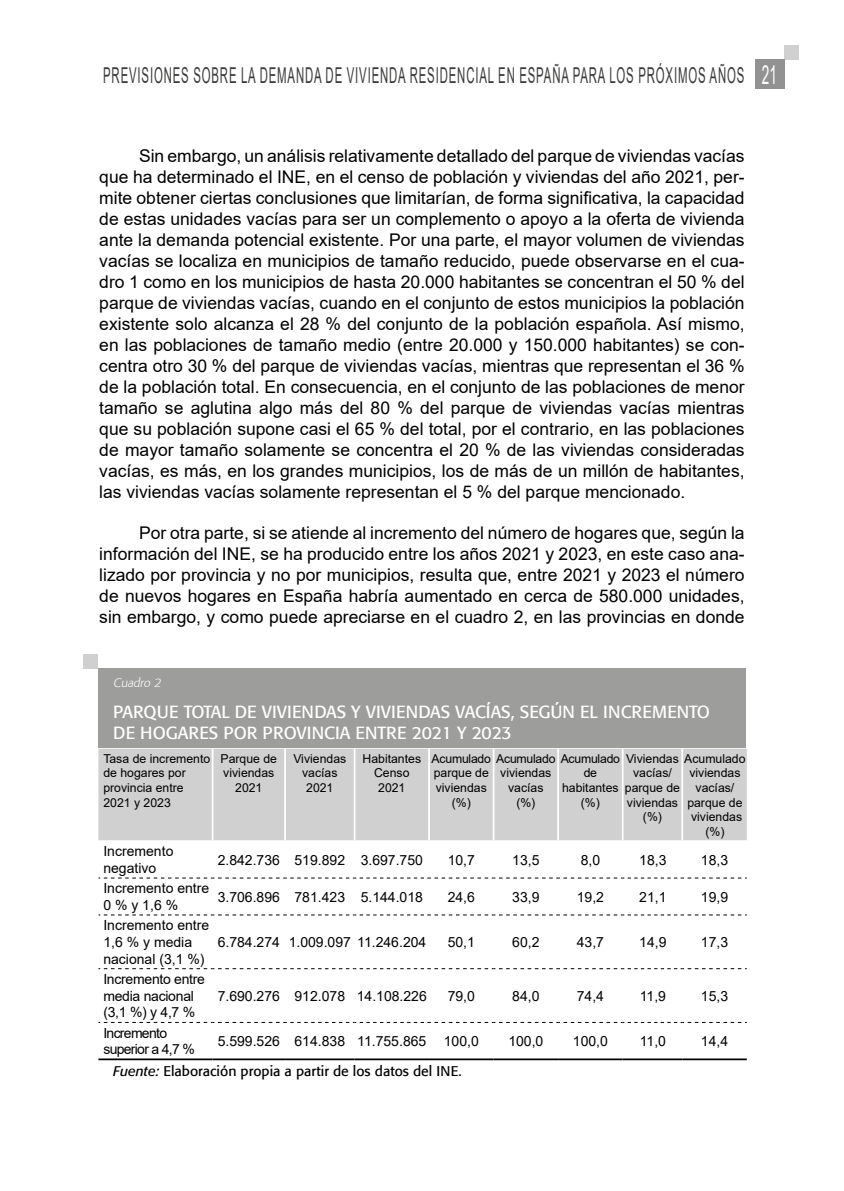
<style>
.page{position:relative;width:844px;height:1191px;background:#fff}
.page>*{position:absolute;margin:0;border:0;box-sizing:border-box;transform-origin:0 0}
.t1{font:21.88px "Arial";letter-spacing:.075em;color:#3c3c3b;scale:.52 1}
.t2{font:17.5px/21px "Arial";color:#000;text-align:justify}
.t3{font:17.5px/21px "Formata";color:#fff}
.t4{font:14px/16.8px "Arial";color:#000}
.t5{font:14px "Formata";color:#000}
.t6{font:14px/16.8px "Arial";letter-spacing:-.02em;color:#000}
.t7{font:14px/16.8px "Arial";letter-spacing:-.05em;color:#000}
.t8{font:12.25px/14.7px "Arial";color:#000;text-align:center}
.t9{font:12.25px "Arial";letter-spacing:-.02em;color:#000}
.t10{font:italic 300 12.25px "Formata";color:#fff}
.s1{font-size:26.25px;color:#fff}
.s2{font-style:italic}
</style>
<div class="page">
<div style="left:784px;top:45px;width:15px;height:15px;background:#d0d0d0"></div>
<div style="left:754px;top:60px;width:30px;height:29px;background:#929292"></div>
<div style="left:98px;top:748px;width:648px;height:92px;background:#d0d0d0"></div>
<hr style="left:212px;top:748px;width:1px;height:92px;background:#fff">
<hr style="left:284px;top:748px;width:2px;height:92px;background:#fff">
<hr style="left:353px;top:748px;width:2px;height:92px;background:#fff">
<hr style="left:428px;top:748px;width:2px;height:92px;background:#fff">
<hr style="left:492px;top:748px;width:2px;height:92px;background:#fff">
<hr style="left:557px;top:748px;width:2px;height:92px;background:#fff">
<hr style="left:621px;top:748px;width:2px;height:92px;background:#fff">
<hr style="left:681px;top:748px;width:2px;height:92px;background:#fff">
<svg style="left:98px;top:877px;width:648px;height:1px"></svg>
<svg style="left:98px;top:914px;width:648px;height:1px"></svg>
<svg style="left:98px;top:968px;width:648px;height:1px"></svg>
<svg style="left:98px;top:1022px;width:648px;height:1px"></svg>
<hr style="left:98px;top:1058px;width:114px;height:2px;background:#000">
<hr style="left:212px;top:1058px;width:73px;height:2px;background:#000">
<hr style="left:285px;top:1058px;width:69px;height:2px;background:#000">
<hr style="left:354px;top:1058px;width:75px;height:2px;background:#000">
<hr style="left:429px;top:1058px;width:64px;height:2px;background:#000">
<hr style="left:493px;top:1058px;width:65px;height:2px;background:#000">
<hr style="left:558px;top:1058px;width:64px;height:2px;background:#000">
<hr style="left:622px;top:1058px;width:60px;height:2px;background:#000">
<hr style="left:682px;top:1058px;width:64px;height:2px;background:#000">
<div style="left:83px;top:653px;width:15px;height:15px;background:#d0d0d0"></div>
<div style="left:98px;top:668px;width:647px;height:80px;background:#9d9d9c"></div>
<p class="t1" style="left:103px;top:60px;width:1296px">PREVISIONES SOBRE LA DEMANDA DE VIVIENDA RESIDENCIAL EN ESPAÑA PARA LOS PRÓXIMOS AÑOS <span class="s1">21</span></p>
<p class="t2" style="left:99px;top:145px;width:646px;text-indent:40px">Sin embargo, un análisis relativamente detallado del parque de viviendas vacías que ha determinado el INE, en el censo de población y viviendas del año 2021, per&shy;mite obtener ciertas conclusiones que limitarían, de forma significativa, la capacidad de estas unidades vacías para ser un complemento o apoyo a la oferta de vivienda ante la demanda potencial existente. Por una parte, el mayor volumen de viviendas vacías se localiza en municipios de tamaño reducido, puede observarse en el cua&shy;dro 1 como en los municipios de hasta 20.000 habitantes se concentran el 50 % del parque de viviendas vacías, cuando en el conjunto de estos municipios la población existente solo alcanza el 28 % del conjunto de la población española. Así mismo, en las poblaciones de tamaño medio (entre 20.000 y 150.000 habitantes) se con&shy;centra otro 30 % del parque de viviendas vacías, mientras que representan el 36 % de la población total. En consecuencia, en el conjunto de las poblaciones de menor tamaño se aglutina algo más del 80 % del parque de viviendas vacías mientras que su población supone casi el 65 % del total, por el contrario, en las poblaciones de mayor tamaño solamente se concentra el 20 % de las viviendas consideradas vacías, es más, en los grandes municipios, los de más de un millón de habitantes, las viviendas vacías solamente representan el 5 % del parque mencionado.</p>
<p class="t2" style="left:99px;top:522px;width:646px;text-indent:40px">Por otra parte, si se atiende al incremento del número de hogares que, según la información del INE, se ha producido entre los años 2021 y 2023, en este caso ana&shy;lizado por provincia y no por municipios, resulta que, entre 2021 y 2023 el número de nuevos hogares en España habría aumentado en cerca de 580.000 unidades, sin embargo, y como puede apreciarse en el cuadro 2, en las provincias en donde</p>
<p class="t10" style="left:113px;top:676px;width:52px">Cuadro 2</p>
<p class="t3" style="left:113px;top:701px;width:598px">PARQUE TOTAL DE VIVIENDAS Y VIVIENDAS VACÍAS, SEGÚN EL INCREMENTO<br>DE HOGARES POR PROVINCIA ENTRE 2021 Y 2023</p>
<p class="t8" style="left:103px;top:751px;width:108px;text-align:left">Tasa de incremento de hogares por provincia entre<br>2021 y 2023</p>
<p class="t8" style="left:220px;top:751px;width:58px">Parque de viviendas<br>2021</p>
<p class="t8" style="left:293px;top:751px;width:54px">Viviendas vacías<br>2021</p>
<p class="t8" style="left:362px;top:751px;width:60px">Habitantes<br>Censo<br>2021</p>
<p class="t9" style="left:431px;top:750px;width:190px">Acumulado Acumulado Acumulado</p>
<p class="t8" style="left:625px;top:751px;width:121px">Viviendas Acumulado</p>
<p class="t8" style="left:633px;top:765px;width:40px">vacías/</p>
<p class="t8" style="left:624px;top:780px;width:57px">parque de</p>
<p class="t8" style="left:626px;top:795px;width:53px">viviendas</p>
<p class="t8" style="left:642px;top:809px;width:21px">(%)</p>
<p class="t8" style="left:433px;top:765px;width:57px">parque de</p>
<p class="t8" style="left:435px;top:780px;width:53px">viviendas</p>
<p class="t8" style="left:451px;top:795px;width:21px">(%)</p>
<p class="t8" style="left:500px;top:765px;width:53px">viviendas vacías (%)</p>
<p class="t8" style="left:562px;top:765px;width:58px">de habitantes (%)</p>
<p class="t8" style="left:687px;top:765px;width:57px">viviendas vacías/ parque de viviendas (%)</p>
<p class="t4" style="left:103px;top:843px;width:72px">Incremento negativo</p>
<p class="t4" style="left:218px;top:851px;width:207px">2.842.736 519.892 3.697.750</p>
<p class="t4" style="left:447px;top:851px;width:29px">10,7</p>
<p class="t4" style="left:512px;top:851px;width:29px">13,5</p>
<p class="t4" style="left:580px;top:851px;width:21px">8,0</p>
<p class="t4" style="left:639px;top:851px;width:29px">18,3</p>
<p class="t4" style="left:700px;top:851px;width:29px">18,3</p>
<p class="t4" style="left:103px;top:879px;width:107px">Incremento entre<br>0 % y 1,6 %</p>
<p class="t4" style="left:218px;top:888px;width:207px">3.706.896 781.423 5.144.018</p>
<p class="t4" style="left:447px;top:888px;width:29px">24,6</p>
<p class="t4" style="left:512px;top:888px;width:29px">33,9</p>
<p class="t4" style="left:576px;top:888px;width:29px">19,2</p>
<p class="t4" style="left:639px;top:888px;width:29px">21,1</p>
<p class="t4" style="left:700px;top:888px;width:29px">19,9</p>
<p class="t4" style="left:103px;top:916px;width:107px">Incremento entre<br>1,6 % y media nacional (3,1 %)</p>
<p class="t4" style="left:218px;top:933px;width:210px">6.784.274 1.009.097 11.246.204</p>
<p class="t4" style="left:447px;top:933px;width:29px">50,1</p>
<p class="t4" style="left:512px;top:933px;width:29px">60,2</p>
<p class="t4" style="left:576px;top:933px;width:29px">43,7</p>
<p class="t4" style="left:639px;top:933px;width:29px">14,9</p>
<p class="t4" style="left:700px;top:933px;width:29px">17,3</p>
<p class="t6" style="left:103px;top:970px;width:103px">Incremento entre media nacional (3,1 %) y 4,7 %</p>
<p class="t4" style="left:218px;top:987px;width:211px">7.690.276 912.078 14.108.226</p>
<p class="t4" style="left:447px;top:987px;width:29px">79,0</p>
<p class="t4" style="left:512px;top:987px;width:29px">84,0</p>
<p class="t4" style="left:576px;top:987px;width:29px">74,4</p>
<p class="t4" style="left:639px;top:987px;width:28px">11,9</p>
<p class="t4" style="left:700px;top:987px;width:29px">15,3</p>
<p class="t7" style="left:103px;top:1024px;width:93px">Incremento superior a 4,7 %</p>
<p class="t4" style="left:218px;top:1032px;width:262px">5.599.526 614.838 11.755.865 100,0</p>
<p class="t4" style="left:508px;top:1032px;width:37px">100,0</p>
<p class="t4" style="left:572px;top:1032px;width:37px">100,0</p>
<p class="t4" style="left:639px;top:1032px;width:28px">11,0</p>
<p class="t4" style="left:700px;top:1032px;width:29px">14,4</p>
<p class="t5" style="left:113px;top:1062px;width:349px"><span class="s2">Fuente:</span> Elaboración propia a partir de los datos del INE.</p>
</div>
